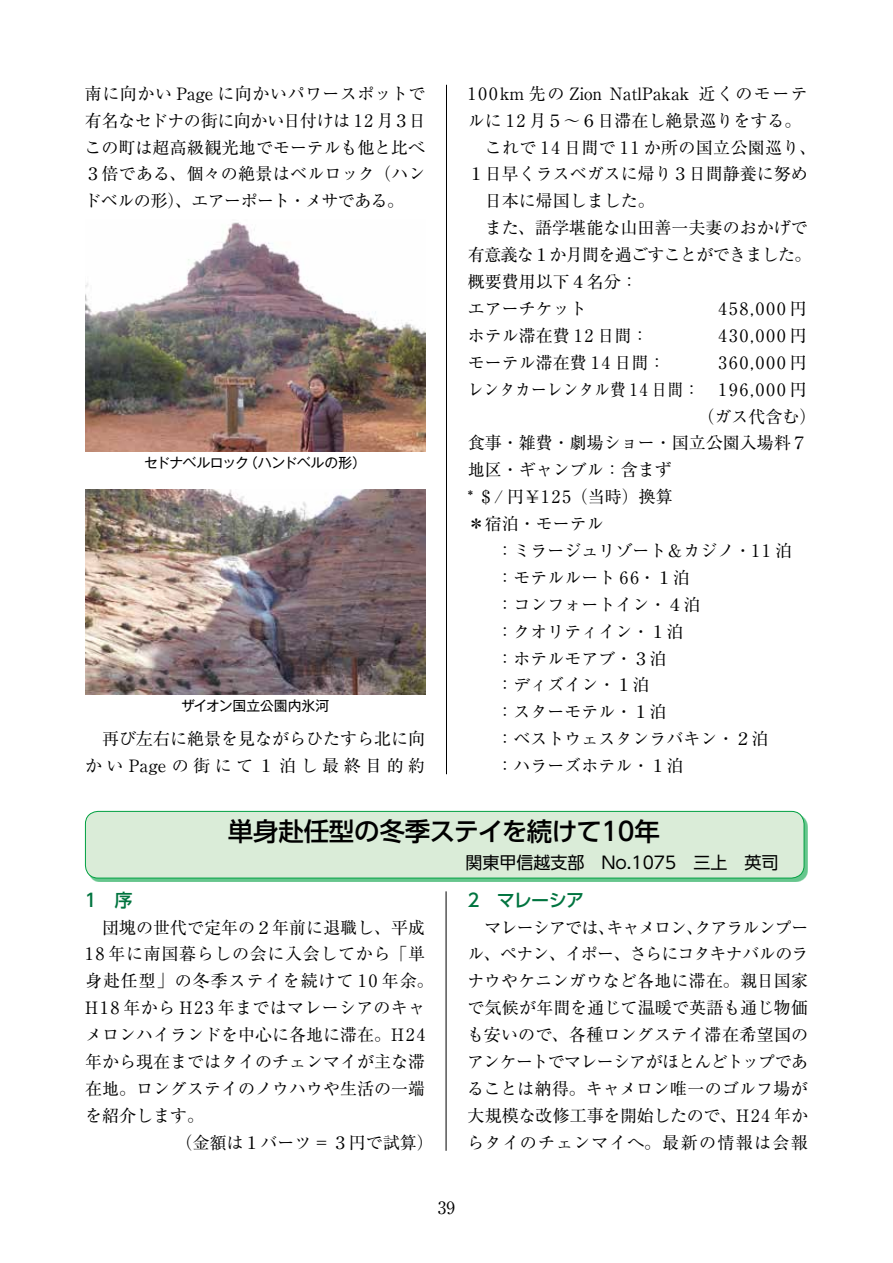
<style>
.page{position:relative;width:893px;height:1263px;background:#fff}
.page>*{position:absolute;margin:0;border:0;box-sizing:border-box;transform-origin:0 0}
.t1{font:500 25.5px "UD Shin Go Pro";letter-spacing:-.01em;color:#000}
.t2{font:500 18px "UD Shin Go Pro";letter-spacing:-.045em;color:#00743f}
.t3{font:16.95px/26.8px "Ryumin Pr 6 N";color:#000;text-align:justify}
.t4{font:16.95px "Ryumin Pr 6 N";color:#000;scale:.93 1}
.t5{font:16.95px "Ryumin Pr 6 N";letter-spacing:-.04em;color:#000}
.t6{font:16.95px "UD Shin Go Pro";color:#000}
.t7{font:16.95px "Ryumin Pr 6 N";letter-spacing:.02em;color:#000}
.t8{font:16.95px "Ryumin Pr 6 N";letter-spacing:.04em;color:#000}
.t9{font:16.95px "Ryumin Pr 6 N";letter-spacing:.055em;color:#000}
.t10{font:16.95px "Ryumin Pro";color:#000}
.t11{font:13.8px "Gothic MB101 Pro";letter-spacing:-.015em;color:#000}
</style>
<div class="page">
<img style="left:85px;top:222px;width:340px;height:229px">
<hr style="left:446px;top:85px;width:1px;height:689px;background:#000">
<img style="left:85px;top:489px;width:340px;height:205px">
<div style="left:88px;top:814px;width:720px;height:67px;background:#00a041;opacity:.6"></div>
<div style="left:85px;top:811px;width:719px;height:67px;background:#daecd8;border-radius:13px"></div>
<div style="left:85px;top:811px;width:719px;height:67px;border:1px solid #00a041;border-radius:13px"></div>
<hr style="left:446px;top:891px;width:1px;height:260px;background:#000">
<p class="t3" style="left:84px;top:79px;width:343px">南に向かい Page に向かいパワースポットで有名なセドナの街に向かい日付けは 12 月３日この町は超高級観光地でモーテルも他と比べ３倍である、個々の絶景はベルロック（ハンドベルの形）、エアーポート・メサである。</p>
<p class="t11" style="left:144px;top:451px;width:223px">セドナベルロック（ハンドベルの形）</p>
<p class="t11" style="left:181px;top:694px;width:150px">ザイオン国立公園内氷河</p>
<p class="t3" style="left:85px;top:725px;width:342px;text-align:right">再び左右に絶景を見ながらひたすら北に向かいPageの街にて１泊し最終目的約</p>
<p class="t3" style="left:468px;top:79px;width:342px">100km 先の Zion NatlPakak 近くのモーテ</p>
<p class="t3" style="left:468px;top:106px;width:335px">ルに 12 月５～６日滞在し絶景巡りをする。</p>
<p class="t7" style="left:485px;top:134px;width:333px">これで 14 日間で 11 か所の国立公園巡り、</p>
<p class="t3" style="left:468px;top:160px;width:342px">１日早くラスベガスに帰り３日間静養に努め</p>
<p class="t3" style="left:485px;top:187px;width:172px">日本に帰国しました。</p>
<p class="t3" style="left:485px;top:214px;width:325px">また、語学堪能な山田善一夫妻のおかげで</p>
<p class="t5" style="left:468px;top:241px;width:345px">有意義な１か月間を過ごすことができました。</p>
<p class="t3" style="left:468px;top:267px;width:172px">概要費用以下４名分：</p>
<p class="t3" style="left:468px;top:294px;width:121px">エアーチケット</p>
<p class="t3" style="left:719px;top:294px;width:90px">458,000 円</p>
<p class="t3" style="left:468px;top:321px;width:182px">ホテル滞在費 12 日間：</p>
<p class="t3" style="left:719px;top:321px;width:90px">430,000 円</p>
<p class="t3" style="left:468px;top:348px;width:199px">モーテル滞在費 14 日間：</p>
<p class="t3" style="left:719px;top:348px;width:90px">360,000 円</p>
<p class="t4" style="left:468px;top:376px;width:366px">レンタカーレンタル費 14 日間： 196,000 円</p>
<p class="t3" style="left:697px;top:402px;width:121px">（ガス代含む）</p>
<p class="t3" style="left:468px;top:429px;width:342px">食事・雑費・劇場ショー・国立公園入場料７</p>
<p class="t3" style="left:468px;top:456px;width:206px">地区・ギャンブル：含まず</p>
<p class="t3" style="left:468px;top:482px;width:207px">* ＄/ 円￥125（当時）換算</p>
<p class="t3" style="left:468px;top:509px;width:138px">＊宿泊・モーテル</p>
<p class="t3" style="left:496px;top:536px;width:297px">：ミラージュリゾート＆カジノ・11 泊</p>
<p class="t3" style="left:496px;top:563px;width:195px">：モテルルート 66・１泊</p>
<p class="t3" style="left:496px;top:590px;width:206px">：コンフォートイン・４泊</p>
<p class="t3" style="left:496px;top:617px;width:189px">：クオリティイン・１泊</p>
<p class="t3" style="left:496px;top:644px;width:172px">：ホテルモアブ・３泊</p>
<p class="t3" style="left:496px;top:671px;width:155px">：ディズイン・１泊</p>
<p class="t3" style="left:496px;top:698px;width:172px">：スターモテル・１泊</p>
<p class="t3" style="left:496px;top:724px;width:274px">：ベストウェスタンラバキン・２泊</p>
<p class="t3" style="left:496px;top:751px;width:189px">：ハラーズホテル・１泊</p>
<h1 class="t1" style="left:228px;top:810px;width:434px">単身赴任型の冬季ステイを続けて10年</h1>
<p class="t6" style="left:465px;top:849px;width:315px">関東甲信越支部　No.1075　三上　英司</p>
<p class="t2" style="left:82px;top:886px;width:52px">１　序</p>
<p class="t3" style="left:102px;top:913px;width:325px">団塊の世代で定年の２年前に退職し、平成</p>
<p class="t8" style="left:85px;top:941px;width:342px">18 年に南国暮らしの会に入会してから「単</p>
<p class="t9" style="left:85px;top:968px;width:350px">身赴任型」の冬季ステイを続けて 10 年余。</p>
<p class="t3" style="left:85px;top:993px;width:342px">H18 年から H23 年まではマレーシアのキャ</p>
<p class="t3" style="left:85px;top:1020px;width:342px">メロンハイランドを中心に各地に滞在。H24</p>
<p class="t3" style="left:85px;top:1047px;width:342px">年から現在まではタイのチェンマイが主な滞</p>
<p class="t3" style="left:85px;top:1074px;width:342px">在地。ロングステイのノウハウや生活の一端</p>
<p class="t3" style="left:85px;top:1101px;width:121px">を紹介します。</p>
<p class="t3" style="left:175px;top:1128px;width:260px">（金額は１バーツ = ３円で試算）</p>
<p class="t2" style="left:464px;top:886px;width:121px">２　マレーシア</p>
<p class="t3" style="left:467px;top:913px;width:343px;text-indent:17px">マレーシアでは、キャメロン、クアラルンプール、ペナン、イポー、さらにコタキナバルのラナウやケニンガウなど各地に滞在。親日国家で気候が年間を通じて温暖で英語も通じ物価も安いので、各種ロングステイ滞在希望国のアンケートでマレーシアがほとんどトップであることは納得。キャメロン唯一のゴルフ場が大規模な改修工事を開始したので、H24 年からタイのチェンマイへ。最新の情報は会報</p>
<p class="t10" style="left:438px;top:1194px;width:19px">39</p>
</div>
